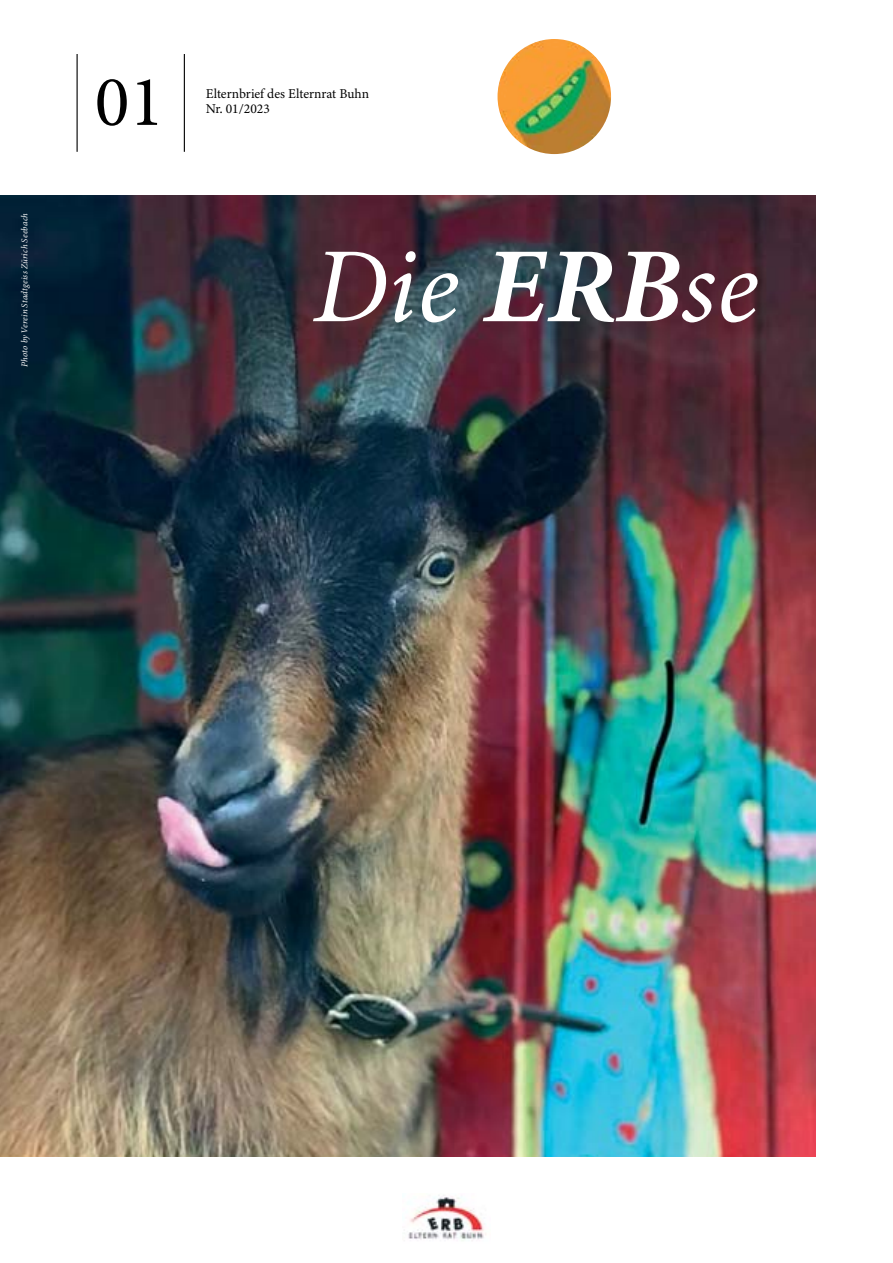
<style>
.page{position:relative;width:893px;height:1263px;background:#fff}
.page>*{position:absolute;margin:0;border:0;box-sizing:border-box;transform-origin:0 0}
.t1{font:italic 106.8px "Minion 3";color:#fff}
.t2{font:72px "Minion Pro";color:#000}
.t3{font:13.5px "Minion 3";color:#000}
.t4{font:italic 9px "Minion 3";letter-spacing:.025em;color:#fff}
.s1{font-weight:700}
</style>
<div class="page">
<img style="left:0;top:195px;width:815px;height:962px">
<img style="left:408px;top:1196px;width:78px;height:45px">
<img style="left:497px;top:39px;width:114px;height:115px">
<hr style="left:77px;top:54px;width:1px;height:98px;background:#000">
<hr style="left:184px;top:54px;width:1px;height:98px;background:#000">
<p class="t4" style="left:19px;top:367px;width:155px;rotate:-90deg">Photo by Verein Stadtgeiss Zürich Seebach</p>
<h2 class="t2" style="left:95px;top:54px;width:71px">01</h2>
<p class="t3" style="left:206px;top:84px;width:165px">Elternbrief des Elternrat Buhn</p>
<p class="t3" style="left:206px;top:99px;width:66px">Nr. 01/2023</p>
<h1 class="t1" style="left:312px;top:213px;width:448px">Die <span class="s1">ERB</span>se</h1>
</div>
